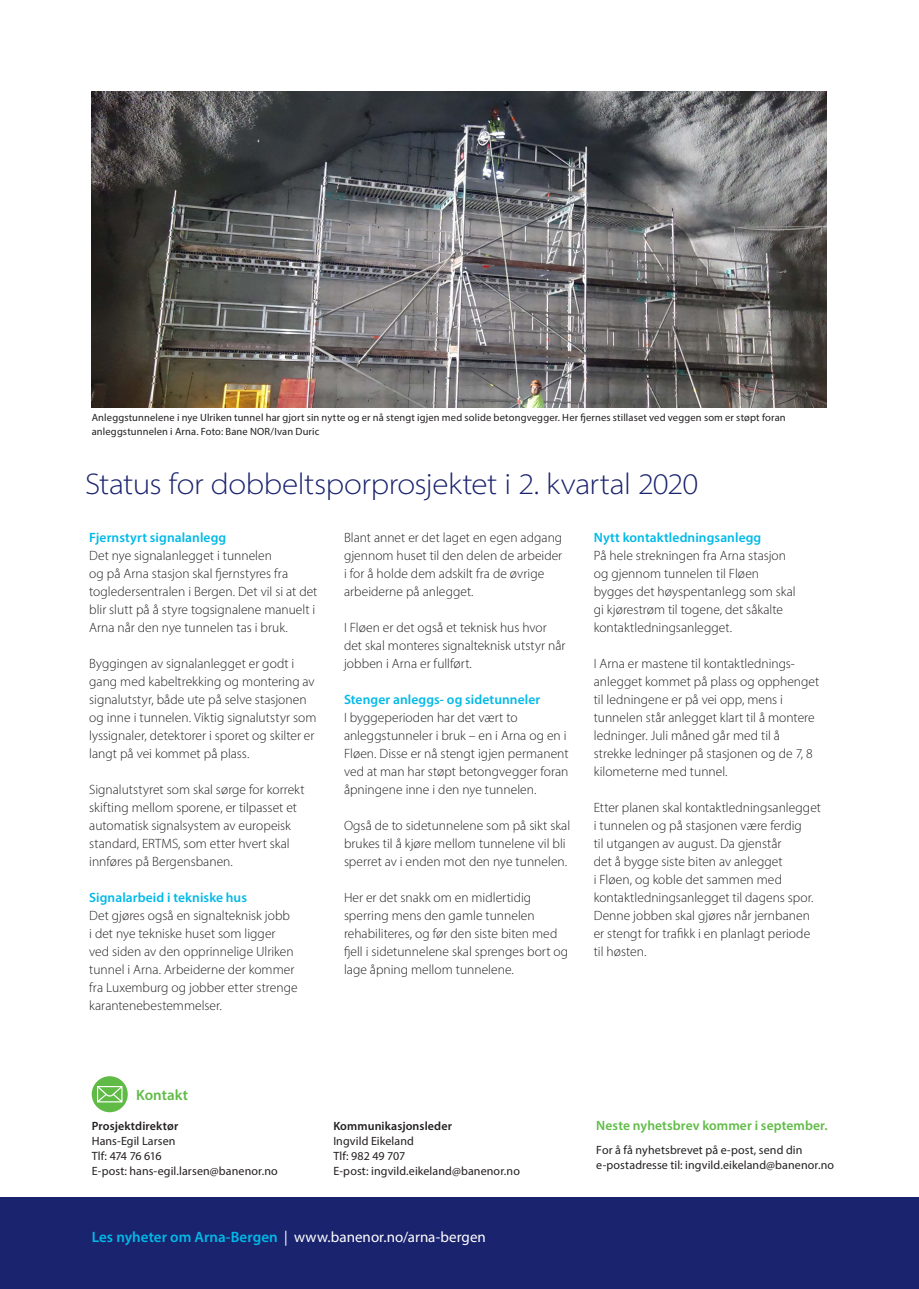
<style>
.page{position:relative;width:919px;height:1289px;background:#fff}
.page>*{position:absolute;margin:0;border:0;box-sizing:border-box;transform-origin:0 0}
.M_H1{font:300 semi-expanded 30px "Myriad Pro";letter-spacing:-.015em;color:#1a236e}
.t1{font:15px "Myriad Pro";color:#fff}
.Undertittel_10_11_pt{font:600 15px "Myriad Pro";color:#60bb46}
.M_Brødtekst{font:300 13.5px/18px "Myriad Pro";color:#231f20}
.M_Fakta_Brødtekst_Bo{font:600 13.5px "Myriad Pro";letter-spacing:.01em;color:#60bb46}
.M_Fakta_Brødtekst_Bo-2{font:12px/15px "Myriad Pro";letter-spacing:.01em;color:#231f20}
.M_Bildetekst{font:10.5px/13.5px "Myriad Pro";letter-spacing:.015em;color:#231f20}
.s1{font-weight:600;color:#00b9e7}
.s2{font-weight:600}
</style>
<div class="page">
<img style="left:92px;top:92px;width:734px;height:315px">
<div style="left:92px;top:1076px;width:36px;height:36px;background:#60bb46;border-radius:50%"></div>
<svg style="left:97px;top:1086px;width:25px;height:16px"></svg>
<div style="left:0;top:1197px;width:918px;height:91px;background:#1a236e"></div>
<p class="M_Bildetekst" style="left:92px;top:411px;width:695px">Anleggstunnelene i nye Ulriken tunnel har gjort sin nytte og er nå stengt igjen med solide betongvegger. Her fjernes stillaset ved veggen som er støpt foran anleggstunnelen i Arna. Foto: Bane NOR/Ivan Duric</p>
<p class="M_H1" style="left:85px;top:465px;width:614px">Status for dobbeltsporprosjektet i 2. kvartal 2020</p>
<p class="M_Brødtekst" style="left:89px;top:528px;width:230px"><span class="s1">Fjernstyrt signalanlegg<br></span>Det nye signalanlegget i tunnelen<br>og på Arna stasjon skal fjernstyres fra togledersentralen i Bergen. Det vil si at det blir slutt på å styre togsignalene manuelt i Arna når den nye tunnelen tas i bruk.</p>
<p class="M_Brødtekst" style="left:89px;top:654px;width:229px">Byggingen av signalanlegget er godt i gang med kabeltrekking og montering av signalutstyr, både ute på selve stasjonen og inne i tunnelen. Viktig signalutstyr som lyssignaler, detektorer i sporet og skilter er langt på vei kommet på plass.</p>
<p class="M_Brødtekst" style="left:89px;top:780px;width:217px">Signalutstyret som skal sørge for korrekt skifting mellom sporene, er tilpasset et automatisk signalsystem av europeisk standard, ERTMS, som etter hvert skal innføres på Bergensbanen.</p>
<p class="M_Brødtekst" style="left:89px;top:888px;width:210px"><span class="s1">Signalarbeid i tekniske hus<br></span>Det gjøres også en signalteknisk jobb<br>i det nye tekniske huset som ligger ved siden av den opprinnelige Ulriken tunnel i Arna. Arbeiderne der kommer fra Luxemburg og jobber etter strenge karantenebestemmelser.</p>
<p class="M_Brødtekst" style="left:344px;top:528px;width:220px">Blant annet er det laget en egen adgang gjennom huset til den delen de arbeider i for å holde dem adskilt fra de øvrige arbeiderne på anlegget.</p>
<p class="M_Brødtekst" style="left:344px;top:618px;width:223px">I Fløen er det også et teknisk hus hvor det skal monteres signalteknisk utstyr når jobben i Arna er fullført.</p>
<p class="M_Brødtekst" style="left:344px;top:690px;width:226px"><span class="s1">Stenger anleggs- og sidetunneler<br></span>I byggeperioden har det vært to anleggstunneler i bruk – en i Arna og en i Fløen. Disse er nå stengt igjen permanent ved at man har støpt betongvegger foran åpningene inne i den nye tunnelen.</p>
<p class="M_Brødtekst" style="left:344px;top:816px;width:228px">Også de to sidetunnelene som på sikt skal brukes til å kjøre mellom tunnelene vil bli sperret av i enden mot den nye tunnelen.</p>
<p class="M_Brødtekst" style="left:344px;top:888px;width:226px">Her er det snakk om en midlertidig sperring mens den gamle tunnelen rehabiliteres, og før den siste biten med fjell i sidetunnelene skal sprenges bort og lage åpning mellom tunnelene.</p>
<p class="M_Brødtekst" style="left:593px;top:528px;width:203px"><span class="s1">Nytt kontaktledningsanlegg<br></span>På hele strekningen fra Arna stasjon og gjennom tunnelen til Fløen bygges det høyspentanlegg som skal gi kjørestrøm til togene, det såkalte kontaktledningsanlegget.</p>
<p class="M_Brødtekst" style="left:593px;top:654px;width:227px">I Arna er mastene til kontaktlednings&shy;anlegget kommet på plass og opphenget til ledningene er på vei opp, mens i tunnelen står anlegget klart til å montere ledninger. Juli måned går med til å strekke ledninger på stasjonen og de 7, 8 kilometerne med tunnel.</p>
<p class="M_Brødtekst" style="left:593px;top:798px;width:229px">Etter planen skal kontaktledningsanlegget i tunnelen og på stasjonen være ferdig<br>til utgangen av august. Da gjenstår<br>det å bygge siste biten av anlegget<br>i Fløen, og koble det sammen med kontaktledningsanlegget til dagens spor.<br>Denne jobben skal gjøres når jernbanen er stengt for trafikk i en planlagt periode til høsten.</p>
<p class="Undertittel_10_11_pt" style="left:136px;top:1085px;width:53px">Kontakt</p>
<p class="M_Fakta_Brødtekst_Bo-2" style="left:92px;top:1118px;width:187px"><span class="s2">Prosjektdirektør<br></span>Hans-Egil Larsen<br>Tlf: 474 76 616<br>E-post: hans-egil.larsen@banenor.no</p>
<p class="M_Fakta_Brødtekst_Bo-2" style="left:333px;top:1118px;width:188px"><span class="s2">Kommunikasjonsleder<br></span>Ingvild Eikeland<br>Tlf: 982 49 707<br>E-post: ingvild.eikeland@banenor.no</p>
<p class="M_Fakta_Brødtekst_Bo" style="left:596px;top:1117px;width:233px">Neste nyhetsbrev kommer i september.</p>
<p class="M_Fakta_Brødtekst_Bo-2" style="left:596px;top:1142px;width:239px">For å få nyhetsbrevet på e-post, send din e-postadresse til: ingvild.eikeland@banenor.no</p>
<p class="t1" style="left:92px;top:1227px;width:395px"><span class="s1">Les nyheter om Arna-Bergen</span> | www.banenor.no/arna-bergen</p>
</div>
